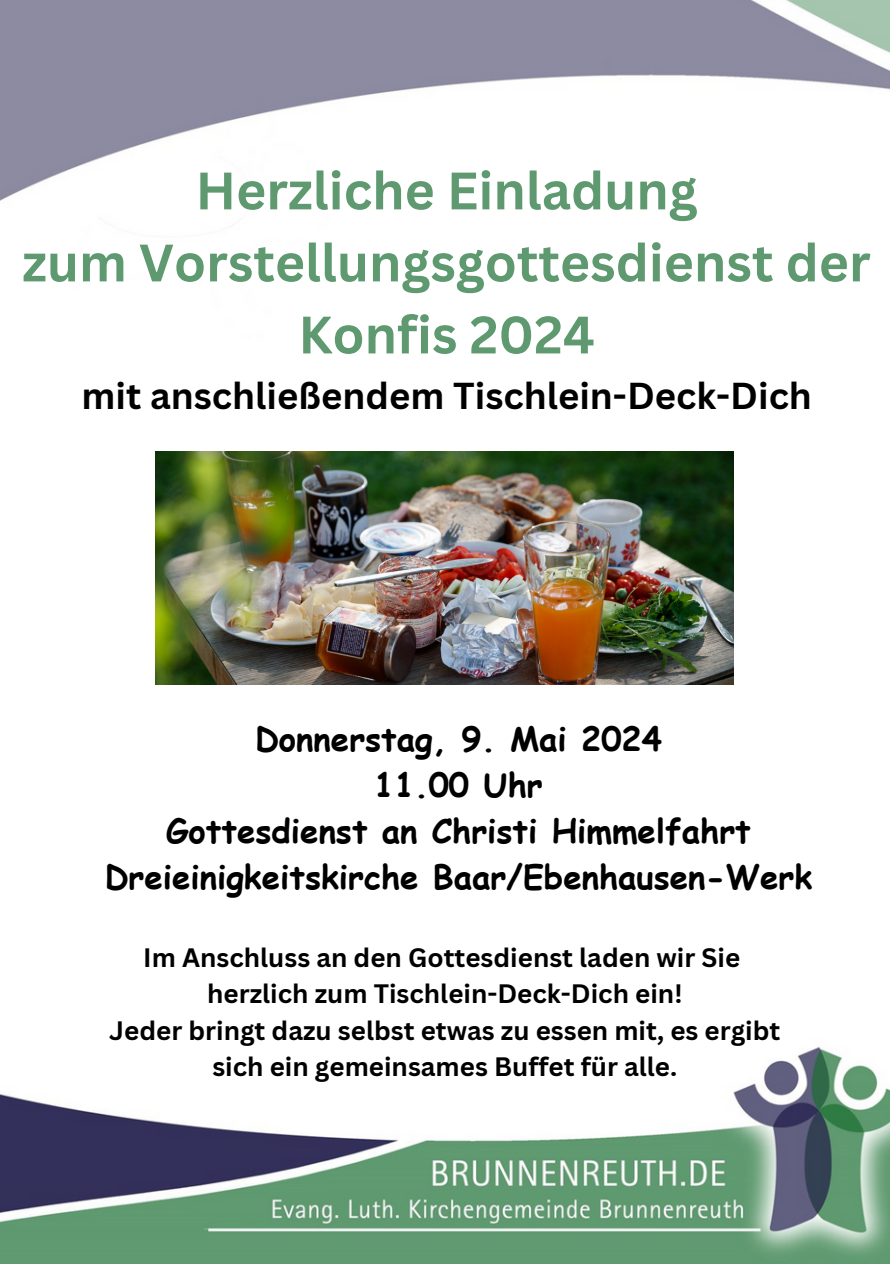
<style>
.page{position:relative;width:894px;height:1264px;background:#fff}
.page>*{position:absolute;margin:0;border:0;box-sizing:border-box;transform-origin:0 0}
.t1{font:700 51.45px/72px "Canva Sans";color:#5f9970;text-align:center}
.t2{font:700 36.45px "Canva Sans";color:#000}
.t3{font:700 33px/46.2px "Comic Sans MS";color:#000;text-align:center}
.t4{font:700 25.95px "Canva Sans";color:#000}
</style>
<div class="page">
<img style="left:0;top:0;width:889px;height:1263px">
<img style="left:156px;top:451px;width:577px;height:233px">
<p class="t1" style="left:22px;top:153px;width:849px">Herzliche Einladung<br>zum Vorstellungsgottesdienst der<br>Konfis 2024</p>
<p class="t2" style="left:82px;top:369px;width:731px">mit anschließendem Tischlein-Deck-Dich</p>
<h2 class="t3" style="left:105px;top:714px;width:708px">Donnerstag, 9. Mai 2024<br>11.00 Uhr<br>Gottesdienst an Christi Himmelfahrt<br>Dreieinigkeitskirche Baar/Ebenhausen-Werk</h2>
<p class="t4" style="left:143px;top:939px;width:598px">Im Anschluss an den Gottesdienst laden wir Sie</p>
<p class="t4" style="left:207px;top:975px;width:476px">herzlich zum Tischlein-Deck-Dich ein!</p>
<p class="t4" style="left:109px;top:1011px;width:672px">Jeder bringt dazu selbst etwas zu essen mit, es ergibt</p>
<p class="t4" style="left:212px;top:1047px;width:466px">sich ein gemeinsames Buffet für alle.</p>
</div>
